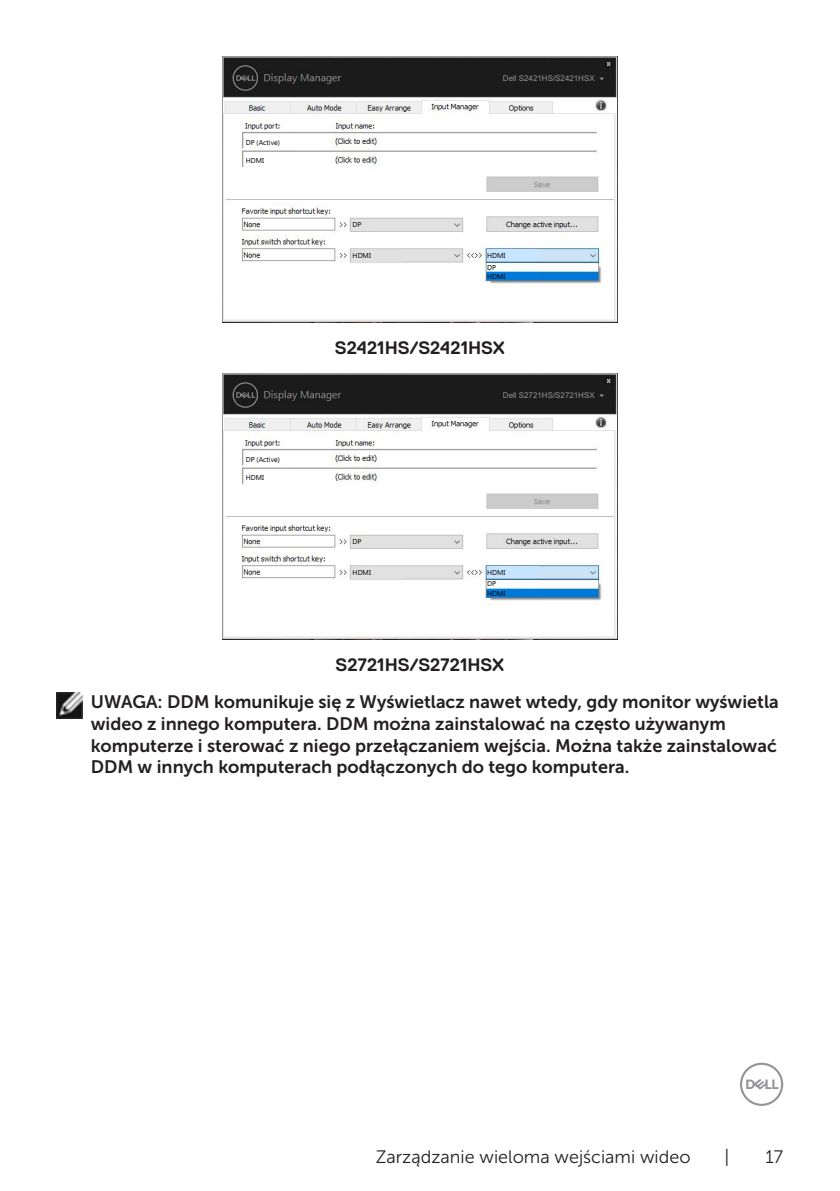
<style>
.page{position:relative;width:840px;height:1191px;background:#fff}
.page>*{position:absolute;margin:0;border:0;box-sizing:border-box;transform-origin:0 0}
.t1{font:18px/21.6px "Museo Sans For Dell 700";color:#231f20}
.t2{font:18px "Museo Sans For Dell 300";color:#231f20}
.Paragraph{font:700 18px "Dell Replica";color:#231f20}
.t3{font:8px "Arial";color:#939393}
.t4{font:7px/11.2px "Ebrima";color:#000}
</style>
<div class="page">
<svg style="left:740px;top:1062px;width:42px;height:44px"></svg>
<img style="left:223px;top:57px;width:393px;height:265px">
<div style="left:519px;top:75px;width:86px;height:9px;background:#1b1b1b"></div>
<div style="left:244px;top:135px;width:52px;height:12px;background:#fff"></div>
<div style="left:244px;top:153px;width:52px;height:12px;background:#fff"></div>
<div style="left:351px;top:219px;width:52px;height:12px;background:#e1e1e1"></div>
<div style="left:351px;top:250px;width:52px;height:12px;background:#e1e1e1"></div>
<div style="left:487px;top:250px;width:52px;height:11px;background:#c7e5ff"></div>
<div style="left:486px;top:264px;width:52px;height:7px;background:#fafeff"></div>
<div style="left:486px;top:273px;width:52px;height:7px;background:#0079d9"></div>
<img style="left:223px;top:373px;width:393px;height:266px">
<div style="left:519px;top:392px;width:86px;height:9px;background:#1b1b1b"></div>
<div style="left:244px;top:452px;width:52px;height:12px;background:#fff"></div>
<div style="left:244px;top:470px;width:52px;height:12px;background:#fff"></div>
<div style="left:351px;top:536px;width:52px;height:11px;background:#e1e1e1"></div>
<div style="left:351px;top:567px;width:52px;height:11px;background:#e1e1e1"></div>
<div style="left:487px;top:567px;width:52px;height:11px;background:#c7e5ff"></div>
<div style="left:486px;top:580px;width:52px;height:7px;background:#fafeff"></div>
<div style="left:486px;top:589px;width:52px;height:7px;background:#0079d9"></div>
<img style="left:57px;top:693px;width:25px;height:25px">
<p class="t4" style="left:245px;top:137px;width:36px">DP (Active)</p>
<p class="t4" style="left:245px;top:155px;width:20px">HDMI</p>
<p class="t4" style="left:245px;top:453px;width:36px">DP (Active)</p>
<p class="t4" style="left:245px;top:472px;width:20px">HDMI</p>
<p class="t3" style="left:502px;top:74px;width:93px">Dell S2421HS/S2421HSX</p>
<p class="t4" style="left:352px;top:219px;width:10px">DP</p>
<p class="t4" style="left:352px;top:250px;width:20px">HDMI</p>
<p class="t4" style="left:487px;top:250px;width:20px">HDMI<br>DP</p>
<p class="t4" style="left:487px;top:270px;width:20px">HDMI</p>
<p class="Paragraph" style="left:335px;top:338px;width:171px">S2421HS/S2421HSX</p>
<p class="t3" style="left:502px;top:391px;width:93px">Dell S2721HS/S2721HSX</p>
<p class="t4" style="left:352px;top:536px;width:10px">DP</p>
<p class="t4" style="left:352px;top:567px;width:20px">HDMI</p>
<p class="t4" style="left:487px;top:567px;width:20px">HDMI<br>DP</p>
<p class="t4" style="left:487px;top:587px;width:20px">HDMI</p>
<p class="Paragraph" style="left:335px;top:655px;width:170px">S2721HS/S2721HSX</p>
<p class="t1" style="left:91px;top:691px;width:689px">UWAGA: DDM komunikuje się z Wyświetlacz nawet wtedy, gdy monitor wyświetla wideo z innego komputera. DDM można zainstalować na często używanym komputerze i sterować z niego przełączaniem wejścia. Można także zainstalować DDM w innych komputerach podłączonych do tego komputera.</p>
<p class="t2" style="left:375px;top:1146px;width:316px">Zarządzanie wieloma wejściami wideo</p>
<p class="t2" style="left:724px;top:1146px;width:6px">|</p>
<p class="t2" style="left:765px;top:1146px;width:19px">17</p>
</div>
